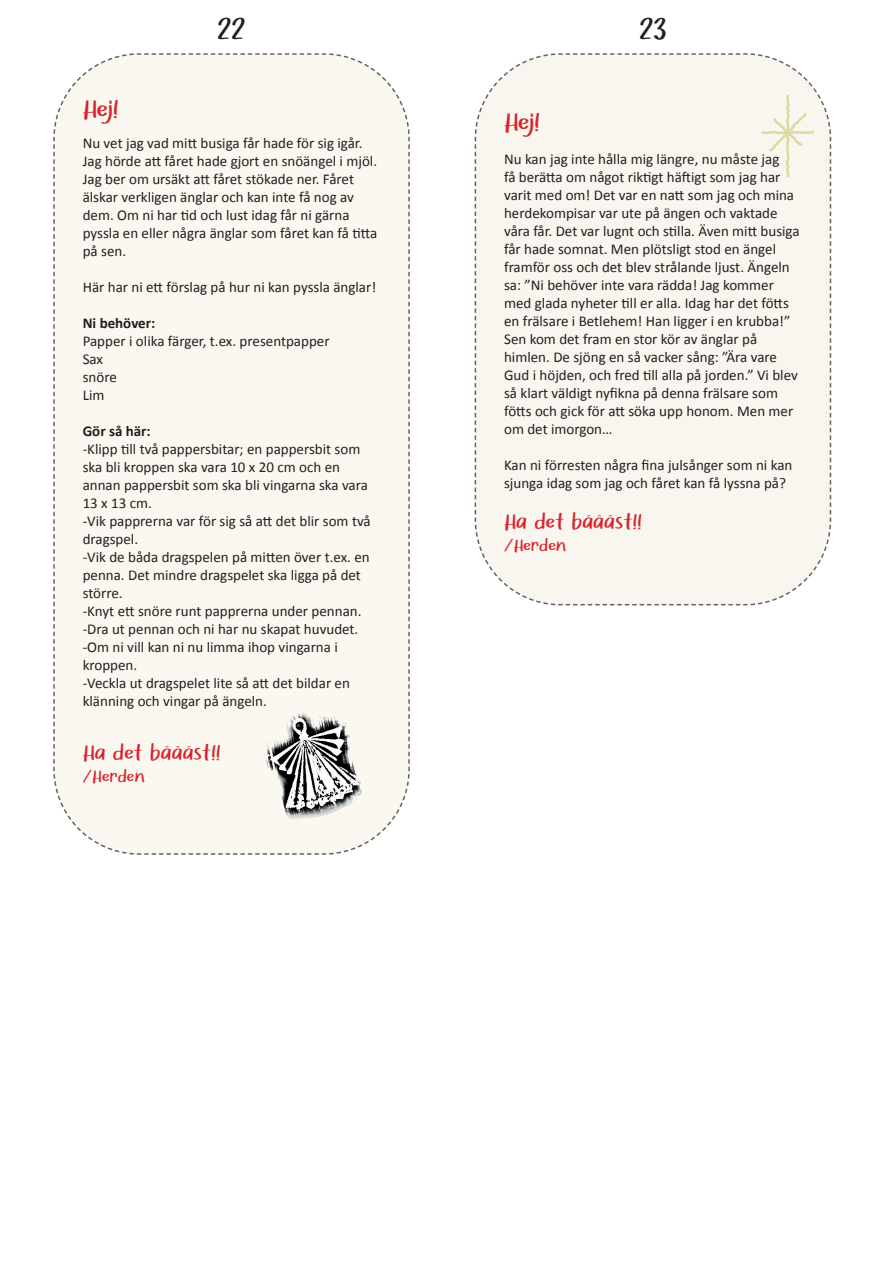
<style>
.page{position:relative;width:893px;height:1263px;background:#fff}
.page>*{position:absolute;margin:0;border:0;box-sizing:border-box;transform-origin:0 0}
.t1{font:36px "Gratise";color:#231f20}
.t2{font:27px "Gratise";color:#d6252c}
.t3{font:22.5px "Gratise";letter-spacing:.02em;color:#d6252c}
.t4{font:18px "Gratise";letter-spacing:.02em;color:#d6252c}
.t5{font:15px/18px "Calibri";color:#231f20}
.t6{font:700 15px "Calibri";color:#231f20}
</style>
<div class="page">
<div style="left:53px;top:53px;width:357px;height:802px;background:#faf8f0"></div>
<div style="left:474px;top:53px;width:358px;height:553px;background:#f8f6ef"></div>
<img style="left:255px;top:710px;width:111px;height:120px">
<h1 class="t1" style="left:217px;top:7px;width:30px">22</h1>
<h2 class="t2" style="left:83px;top:94px;width:37px">Hej!</h2>
<p class="t5" style="left:83px;top:133px;width:296px">Nu vet jag vad mitt busiga får hade för sig igår.<br>Jag hörde att fåret hade gjort en snöängel i mjöl.<br>Jag ber om ursäkt att fåret stökade ner. Fåret älskar verkligen änglar och kan inte få nog av dem. Om ni har tid och lust idag får ni gärna pyssla en eller några änglar som fåret kan få titta på sen.</p>
<p class="t5" style="left:83px;top:277px;width:295px">Här har ni ett förslag på hur ni kan pyssla änglar!</p>
<p class="t6" style="left:83px;top:312px;width:74px">Ni behöver:</p>
<p class="t5" style="left:83px;top:331px;width:248px">Papper i olika färger, t.ex. presentpapper<br>Sax<br>snöre<br>Lim</p>
<p class="t6" style="left:83px;top:420px;width:70px">Gör så här:</p>
<p class="t5" style="left:83px;top:439px;width:290px">-Klipp till två pappersbitar; en pappersbit som ska bli kroppen ska vara 10 x 20 cm och en annan pappersbit som ska bli vingarna ska vara 13 x 13 cm.<br>-Vik papprerna var för sig så att det blir som två dragspel.<br>-Vik de båda dragspelen på mitten över t.ex. en penna. Det mindre dragspelet ska ligga på det större.<br>-Knyt ett snöre runt papprerna under pennan. -Dra ut pennan och ni har nu skapat huvudet. -Om ni vill kan ni nu limma ihop vingarna i kroppen.<br>-Veckla ut dragspelet lite så att det bildar en klänning och vingar på ängeln.</p>
<h3 class="t3" style="left:83px;top:740px;width:139px">Ha det bäääst!!</h3>
<p class="t4" style="left:83px;top:765px;width:63px">/Herden</p>
<h1 class="t1" style="left:639px;top:7px;width:29px">23</h1>
<h2 class="t2" style="left:504px;top:107px;width:37px">Hej!</h2>
<p class="t5" style="left:504px;top:149px;width:297px">Nu kan jag inte hålla mig längre, nu måste jag<br>få berätta om något riktigt häftigt som jag har varit med om! Det var en natt som jag och mina herdekompisar var ute på ängen och vaktade våra får. Det var lugnt och stilla. Även mitt busiga får hade somnat. Men plötsligt stod en ängel framför oss och det blev strålande ljust. Ängeln sa: ”Ni behöver inte vara rädda! Jag kommer med glada nyheter till er alla. Idag har det fötts en frälsare i Betlehem! Han ligger i en krubba!” Sen kom det fram en stor kör av änglar på himlen. De sjöng en så vacker sång: ”Ära vare Gud i höjden, och fred till alla på jorden.” Vi blev så klart väldigt nyfikna på denna frälsare som fötts och gick för att söka upp honom. Men mer om det imorgon…</p>
<p class="t5" style="left:504px;top:455px;width:290px">Kan ni förresten några fina julsånger som ni kan sjunga idag som jag och fåret kan få lyssna på?</p>
<h3 class="t3" style="left:504px;top:509px;width:139px">Ha det bäääst!!</h3>
<p class="t4" style="left:504px;top:535px;width:63px">/Herden</p>
</div>
